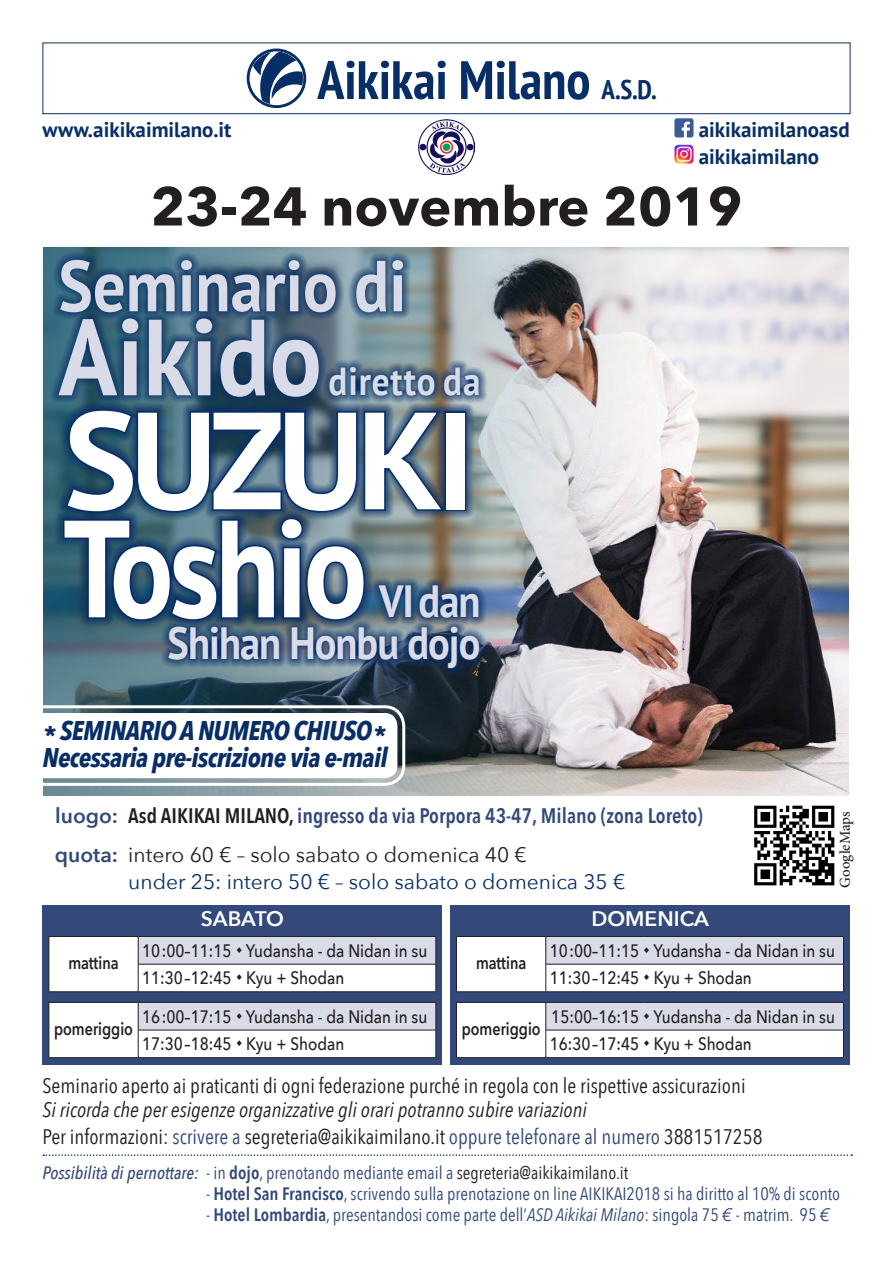
<style>
.page{position:relative;width:893px;height:1263px;background:#fff}
.page>*{position:absolute;margin:0;border:0;box-sizing:border-box;transform-origin:0 0}
.t1{font:700 138px/108px "PT Sans";letter-spacing:-.05em;color:#fff}
.t2{font:700 108px "PT Sans";color:#d9dce8;scale:.9 1}
.t3{font:700 72px "PT Sans";color:#d9dce8;scale:.9 1}
.t4{font:700 condensed 54px "PT Sans";color:#072e66}
.t5{font:700 54px "Avenir Next";color:#231f20}
.t6{font:700 45px/42px "PT Sans";letter-spacing:-.025em;color:#d9dce8;text-align:right;scale:.9 1}
.t7{font:700 39px "PT Sans";letter-spacing:.025em;color:#d9dce8;scale:.9 1}
.t8{font:italic 700 27px/27px "Avenir Next Condensed";letter-spacing:-.025em;color:#072e66}
.t9{font:italic 21px/27px "Avenir Next Condensed";color:#231f20}
.t10{font:21px "Avenir Next Condensed";color:#231f20}
.t11{font:21px/27px "Avenir Next";color:#072e66}
.t12{font:600 21px "Avenir Next Condensed";color:#32497a}
.t13{font:700 21px/26.4px "PT Sans";color:#072e66}
.t14{font:600 21px "Avenir Next";color:#fff}
.t15{font:18px "Avenir Next Condensed";color:#32497a}
.t16{font:500 18px/27.6px "Avenir Next";color:#231f20;scale:.85 1}
.t17{font:600 18px "Avenir Next";color:#231f20;scale:.8 1}
.t18{font:500 15px "Minion Pro";color:#231f20}
.s1{font-size:27px}
.s2{font-family:"Avenir Next"}
.s3{color:#231f20}
.s4{font-weight:600;color:#32497a}
.s5{font-style:normal}
.s6{font-style:normal;color:#32497a}
.s7{font-weight:500;font-style:italic}
.s8{font-weight:600}
.s9{font-style:italic}
.s10{font-family:"Avenir Next";font-style:italic}
</style>
<div class="page">
<img style="left:754px;top:805px;width:81px;height:81px">
<img style="left:419px;top:119px;width:55px;height:56px">
<svg style="left:250px;top:51px;width:53px;height:54px"></svg>
<div style="left:247px;top:49px;width:59px;height:59px;border:3px solid #072e66;border-radius:50%"></div>
<div style="left:43px;top:43px;width:807px;height:71px;border:1px solid #072e66"></div>
<svg style="left:674px;top:118px;width:19px;height:19px"></svg>
<img style="left:674px;top:145px;width:19px;height:19px">
<svg style="left:43px;top:1154px;width:809px;height:2px"></svg>
<img style="left:43px;top:247px;width:806px;height:548px">
<svg style="left:50px;top:252px;width:437px;height:424px;background:#44637e"></svg>
<div style="left:444px;top:411px;width:22px;height:100px;border:3px solid #072e66"></div>
<svg style="left:62px;top:408px;width:385px;height:214px;background:#284a6f"></svg>
<svg style="left:43px;top:704px;width:364px;height:83px"></svg>
<div style="left:43px;top:905px;width:399px;height:159px;background:#32497a"></div>
<div style="left:450px;top:905px;width:400px;height:159px;background:#32497a"></div>
<svg style="left:49px;top:936px;width:388px;height:56px;background:#e5e6ea"></svg>
<svg style="left:49px;top:1002px;width:388px;height:56px;background:#e5e6ea"></svg>
<svg style="left:456px;top:936px;width:388px;height:56px;background:#e5e6ea"></svg>
<svg style="left:456px;top:1002px;width:388px;height:56px;background:#e5e6ea"></svg>
<h3 class="t4" style="left:317px;top:44px;width:341px">Aikikai Milano <span class="s1">A.S.D.</span></h3>
<p class="t13" style="left:43px;top:116px;width:190px">www.aikikaimilano.it</p>
<p class="t13" style="left:699px;top:116px;width:152px">aikikaimilanoasd aikikaimilano</p>
<h3 class="t5" style="left:150px;top:160px;width:593px">23-24 novembre 2019</h3>
<h3 class="t3" style="left:58px;top:238px;width:388px">Seminario di</h3>
<h2 class="t2" style="left:58px;top:286px;width:294px">Aikido</h2>
<h3 class="t7" style="left:329px;top:356px;width:170px">diretto da</h3>
<h1 class="t1" style="left:63px;top:404px;width:413px">Suzuki<br>Toshio</h1>
<h3 class="t6" style="left:168px;top:580px;width:349px">VI dan<br>Shihan Honbu dojo</h3>
<h3 class="t8" style="left:43px;top:717px;width:347px">* Seminario a numero chiuso*<br>Necessaria pre-iscrizione via e-mail</h3>
<p class="t12" style="left:55px;top:797px;width:649px"><span class="s2">luogo:</span> <span class="s3">Asd AIKIKAI MILANO,</span> ingresso da via Porpora 43-47, Milano (zona Loreto)</p>
<p class="t11" style="left:128px;top:840px;width:498px;text-indent:-73px"><span class="s4">quota:</span> <span class="s3">intero 60 € – solo sabato o domenica 40 €<br></span>under 25: intero 50 € – solo sabato o domenica 35 €</p>
<p class="t14" style="left:201px;top:901px;width:85px">SABATO</p>
<p class="t14" style="left:591px;top:901px;width:119px">DOMENICA</p>
<p class="t18" style="left:835px;top:888px;width:78px;rotate:-90deg">GoogleMaps</p>
<p class="t17" style="left:68px;top:947px;width:64px">mattina</p>
<p class="t17" style="left:54px;top:1013px;width:100px">pomeriggio</p>
<p class="t16" style="left:142px;top:936px;width:337px">10:00–11:15 Yudansha - da Nidan in su<br>11:30–12:45 Kyu + Shodan</p>
<p class="t16" style="left:142px;top:1002px;width:337px">16:00–17:15 Yudansha - da Nidan in su<br>17:30–18:45 Kyu + Shodan</p>
<p class="t17" style="left:476px;top:947px;width:64px">mattina</p>
<p class="t17" style="left:462px;top:1013px;width:100px">pomeriggio</p>
<p class="t16" style="left:550px;top:936px;width:337px">10:00–11:15 Yudansha - da Nidan in su<br>11:30–12:45 Kyu + Shodan</p>
<p class="t16" style="left:550px;top:1002px;width:337px">15:00–16:15 Yudansha - da Nidan in su<br>16:30–17:45 Kyu + Shodan</p>
<p class="t10" style="left:43px;top:1067px;width:705px">Seminario aperto ai praticanti di ogni federazione purché in regola con le rispettive assicurazioni</p>
<p class="t9" style="left:43px;top:1096px;width:721px">Si ricorda che per esigenze organizzative gli orari potranno subire variazioni<br><span class="s5">Per informazioni:</span> <span class="s6">scrivere a</span> <span class="s5">segreteria@aikikaimilano.it</span> <span class="s6">oppure telefonare al numero</span> <span class="s5">3881517258</span></p>
<p class="t15" style="left:43px;top:1157px;width:587px"><span class="s7">Possibilità di pernottare:</span> - in <span class="s8">dojo</span>, prenotando mediante email a <span class="s3">segreteria@aikikaimilano.it</span></p>
<p class="t15" style="left:206px;top:1178px;width:636px">- <span class="s8">Hotel San Francisco</span>, scrivendo sulla prenotazione on line AIKIKAI2018 si ha diritto al 10% di sconto</p>
<p class="t15" style="left:206px;top:1199px;width:626px">- <span class="s8">Hotel Lombardia</span>, presentandosi come parte dell’<span class="s9">ASD Aikikai Milano</span>: singola 75 <span class="s10">€</span> - matrim. 95 <span class="s10">€</span></p>
</div>
